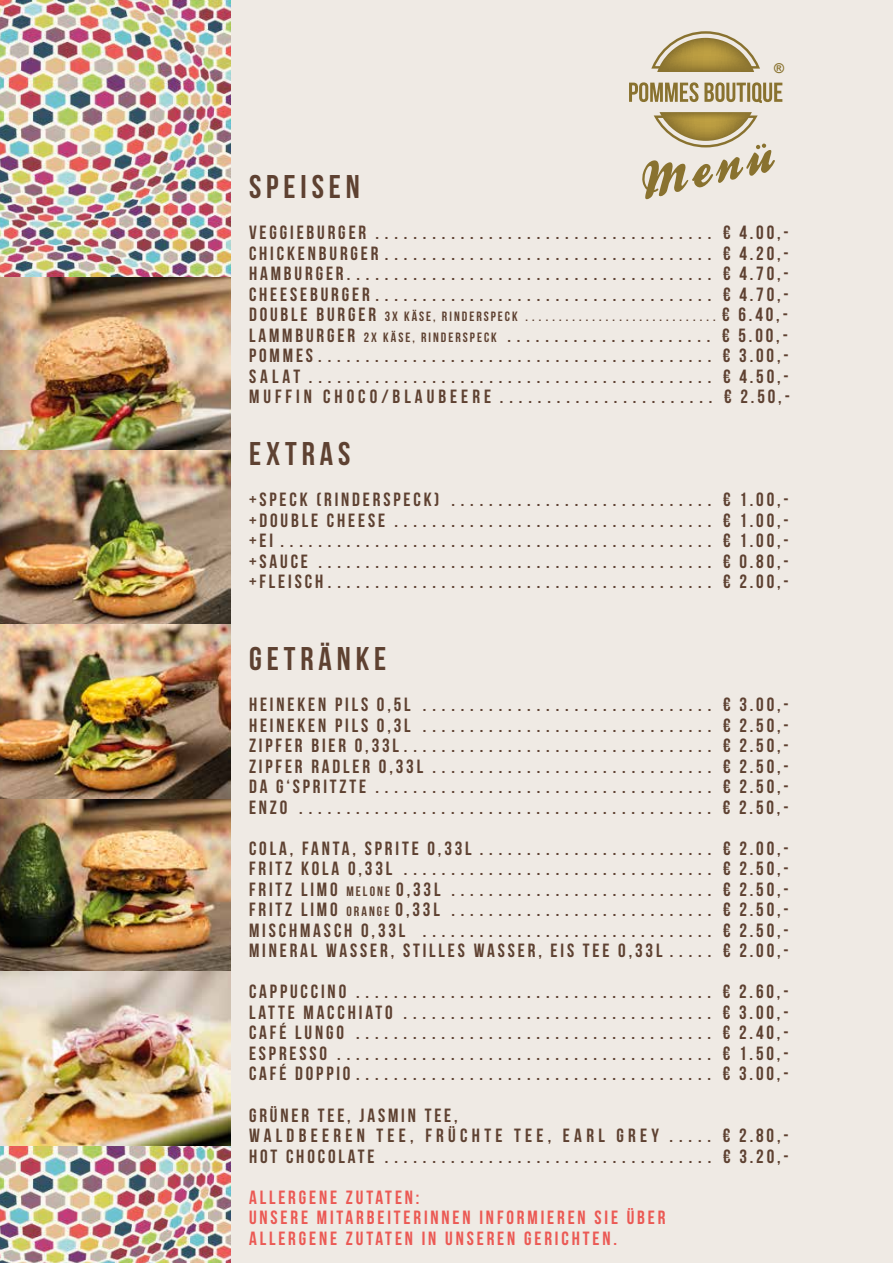
<style>
.page{position:relative;width:893px;height:1263px;background:#efeae4}
.page>*{position:absolute;margin:0;border:0;box-sizing:border-box;transform-origin:0 0}
.t1{font:32.85px "Bebas Neue";letter-spacing:.15em;color:#5e4131}
.t2{font:19.2px/20.5px "Bebas Neue";letter-spacing:.15em;color:#5e4131;text-align:justify}
.t3{font:19.2px/20.5px "Bebas Neue";letter-spacing:.15em;color:#eb5954}
.t4{font:13.5px "Bebas Neue";letter-spacing:.15em;color:#5e4131}
.t5{font:700 13.5px "Arial";color:#89722e}
.s1{font-size:19.2px}
.s2{font-size:13.5px}
.s3{font-size:13.65px}
</style>
<div class="page">
<img style="left:0;top:0;width:230px;height:1263px">
<svg style="left:629px;top:82px;width:69px;height:20px"></svg>
<svg style="left:704px;top:82px;width:42px;height:20px"></svg>
<hr style="left:747px;top:83px;width:3px;height:19px;background:#89722f">
<svg style="left:752px;top:82px;width:30px;height:21px"></svg>
<svg style="left:651px;top:31px;width:109px;height:41px"></svg>
<svg style="left:642px;top:112px;width:133px;height:87px"></svg>
<img style="left:0;top:278px;width:230px;height:868px">
<p class="t5" style="left:774px;top:60px;width:12px">®</p>
<h1 class="t1" style="left:249px;top:169px;width:112px">SPEISEN</h1>
<p class="t2" style="left:249px;top:222px;width:541px">VEGGIEBURGER . . . . . . . . . . . . . . . . . . . . . . . . . . . . . . . . . . . . € 4.00,- CHICKENBURGER . . . . . . . . . . . . . . . . . . . . . . . . . . . . . . . . . . . € 4.20,- HAMBURGER. . . . . . . . . . . . . . . . . . . . . . . . . . . . . . . . . . . . . . . € 4.70,- CHEESEBURGER . . . . . . . . . . . . . . . . . . . . . . . . . . . . . . . . . . . . € 4.70,-</p>
<p class="t4" style="left:249px;top:309px;width:540px"><span class="s1">DOUBLE BURGER</span> 3X KÄSE, RINDERSPECK . . . . . . . . . . . . . . . . . . . . . . . . . . . . . <span class="s1">€ 6.40,-</span></p>
<p class="t2" style="left:249px;top:325px;width:542px">LAMMBURGER <span class="s2">2X KÄSE, RINDERSPECK</span> . . . . . . . . . . . . . . . . . . . . . . € 5.00,- POMMES . . . . . . . . . . . . . . . . . . . . . . . . . . . . . . . . . . . . . . . . . . € 3.00,- SALAT . . . . . . . . . . . . . . . . . . . . . . . . . . . . . . . . . . . . . . . . . . . € 4.50,- MUFFIN CHOCO/BLAUBEERE . . . . . . . . . . . . . . . . . . . . . . . € 2.50,-</p>
<h1 class="t1" style="left:249px;top:436px;width:103px">EXTRAS</h1>
<p class="t2" style="left:249px;top:489px;width:541px">+SPECK (RINDERSPECK) . . . . . . . . . . . . . . . . . . . . . . . . . . . . € 1.00,- +DOUBLE CHEESE . . . . . . . . . . . . . . . . . . . . . . . . . . . . . . . . . . € 1.00,- +EI . . . . . . . . . . . . . . . . . . . . . . . . . . . . . . . . . . . . . . . . . . . . . . € 1.00,- +SAUCE . . . . . . . . . . . . . . . . . . . . . . . . . . . . . . . . . . . . . . . . . . € 0.80,- +FLEISCH. . . . . . . . . . . . . . . . . . . . . . . . . . . . . . . . . . . . . . . . . € 2.00,-</p>
<h1 class="t1" style="left:249px;top:641px;width:139px">GETRÄNKE</h1>
<p class="t2" style="left:249px;top:694px;width:541px">HEINEKEN PILS 0,5L . . . . . . . . . . . . . . . . . . . . . . . . . . . . . . . € 3.00,- HEINEKEN PILS 0,3L . . . . . . . . . . . . . . . . . . . . . . . . . . . . . . . € 2.50,- ZIPFER BIER 0,33L. . . . . . . . . . . . . . . . . . . . . . . . . . . . . . . . . € 2.50,- ZIPFER RADLER 0,33L . . . . . . . . . . . . . . . . . . . . . . . . . . . . . . € 2.50,- DA G‘SPRITZTE . . . . . . . . . . . . . . . . . . . . . . . . . . . . . . . . . . . . € 2.50,- ENZO . . . . . . . . . . . . . . . . . . . . . . . . . . . . . . . . . . . . . . . . . . . . € 2.50,-</p>
<p class="t2" style="left:249px;top:838px;width:541px">COLA, FANTA, SPRITE 0,33L . . . . . . . . . . . . . . . . . . . . . . . . . € 2.00,- FRITZ KOLA 0,33L . . . . . . . . . . . . . . . . . . . . . . . . . . . . . . . . . € 2.50,- FRITZ LIMO <span class="s3">MELONE</span> 0,33L . . . . . . . . . . . . . . . . . . . . . . . . . . . . € 2.50,- FRITZ LIMO <span class="s3">ORANGE</span> 0,33L . . . . . . . . . . . . . . . . . . . . . . . . . . . . € 2.50,- MISCHMASCH 0,33L . . . . . . . . . . . . . . . . . . . . . . . . . . . . . . . € 2.50,- MINERAL WASSER, STILLES WASSER, EIS TEE 0,33L . . . . . € 2.00,-</p>
<p class="t2" style="left:249px;top:981px;width:541px">CAPPUCCINO . . . . . . . . . . . . . . . . . . . . . . . . . . . . . . . . . . . . . . € 2.60,- LATTE MACCHIATO . . . . . . . . . . . . . . . . . . . . . . . . . . . . . . . . . € 3.00,- CAFÉ LUNGO . . . . . . . . . . . . . . . . . . . . . . . . . . . . . . . . . . . . . . € 2.40,- ESPRESSO . . . . . . . . . . . . . . . . . . . . . . . . . . . . . . . . . . . . . . . . € 1.50,- CAFÉ DOPPIO . . . . . . . . . . . . . . . . . . . . . . . . . . . . . . . . . . . . . . € 3.00,-</p>
<p class="t2" style="left:249px;top:1104px;width:541px;text-align:left">GRÜNER TEE, JASMIN TEE,<br>WALDBEEREN TEE, FRÜCHTE TEE, EARL GREY . . . . . € 2.80,-<br>HOT CHOCOLATE . . . . . . . . . . . . . . . . . . . . . . . . . . . . . . . . . . . € 3.20,-</p>
<p class="t3" style="left:249px;top:1186px;width:418px">ALLERGENE ZUTATEN:<br>UNSERE MITARBEITERINNEN INFORMIEREN SIE ÜBER<br>ALLERGENE ZUTATEN IN UNSEREN GERICHTEN.</p>
</div>
